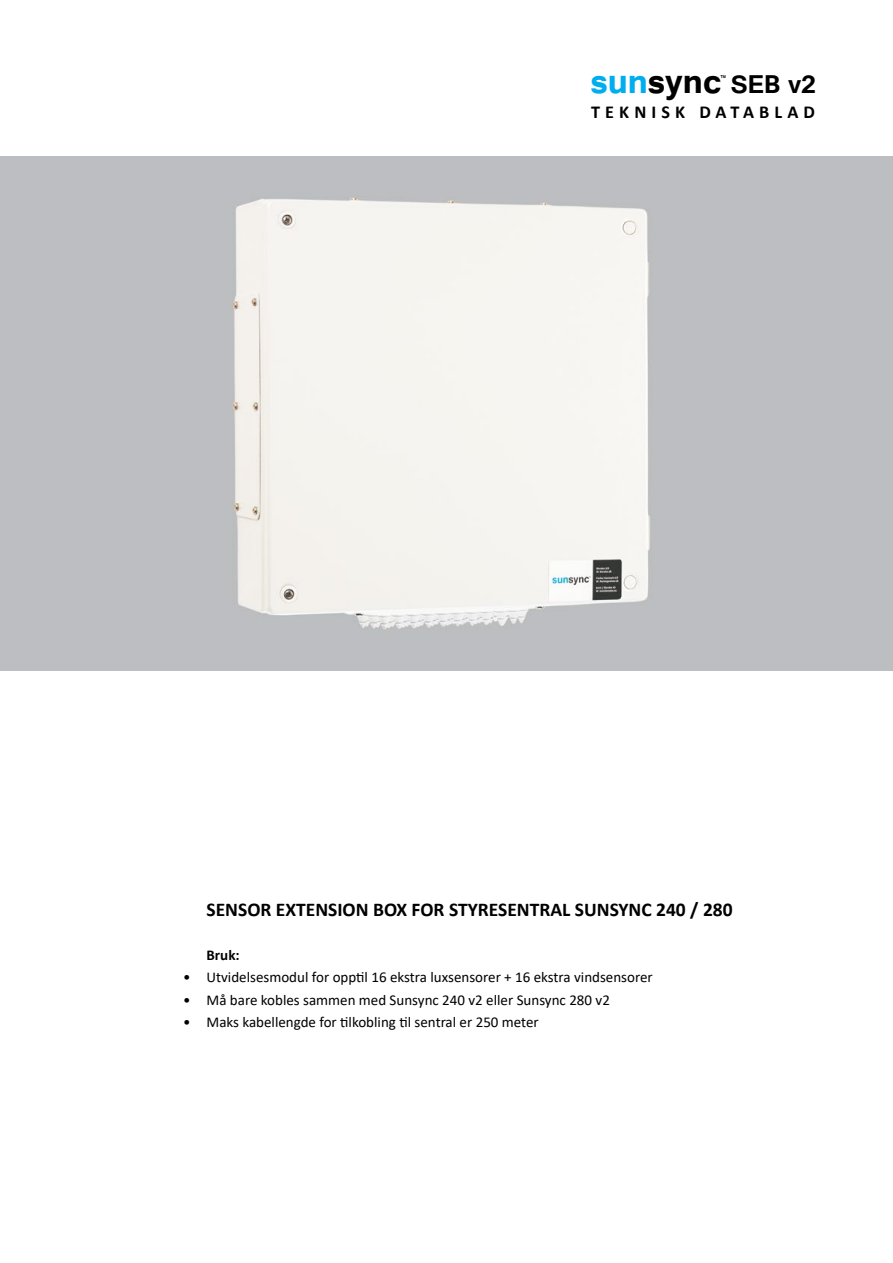
<style>
.page{position:relative;width:893px;height:1263px;background:#fff}
.page>*{position:absolute;margin:0;border:0;box-sizing:border-box;transform-origin:0 0}
.t1{font:700 31.65px "Tunga";color:#000}
.t2{font:700 19.5px "Calibri";color:#000}
.t3{font:700 18.15px "Calibri";letter-spacing:.28em;color:#000}
.t4{font:15px/22.5px "Calibri";color:#000}
.t5{font:700 15px "Calibri";color:#000}
.t6{font:10.5px "Tunga";color:#000}
.s1{font-size:42.15px;color:#00aeef}
.s2{font-size:42.15px}
</style>
<div class="page">
<img style="left:0;top:156px;width:893px;height:515px">
<p class="t6" style="left:720px;top:71px;width:7px">™</p>
<h1 class="t1" style="left:590px;top:64px;width:227px"><span class="s1">sun</span><span class="s2">sync</span> SEB v2</h1>
<p class="t3" style="left:591px;top:99px;width:225px">TEKNISK DATABLAD</p>
<p class="t4" style="left:183px;top:966px;width:9px;text-align:justify">• • •</p>
<h2 class="t2" style="left:207px;top:896px;width:528px">SENSOR EXTENSION BOX FOR STYRESENTRAL SUNSYNC 240 / 280</h2>
<p class="t5" style="left:207px;top:944px;width:35px">Bruk:</p>
<p class="t4" style="left:207px;top:966px;width:448px">Utvidelsesmodul for opptil 16 ekstra luxsensorer + 16 ekstra vindsensorer<br>Må bare kobles sammen med Sunsync 240 v2 eller Sunsync 280 v2<br>Maks kabellengde for tilkobling til sentral er 250 meter</p>
</div>
